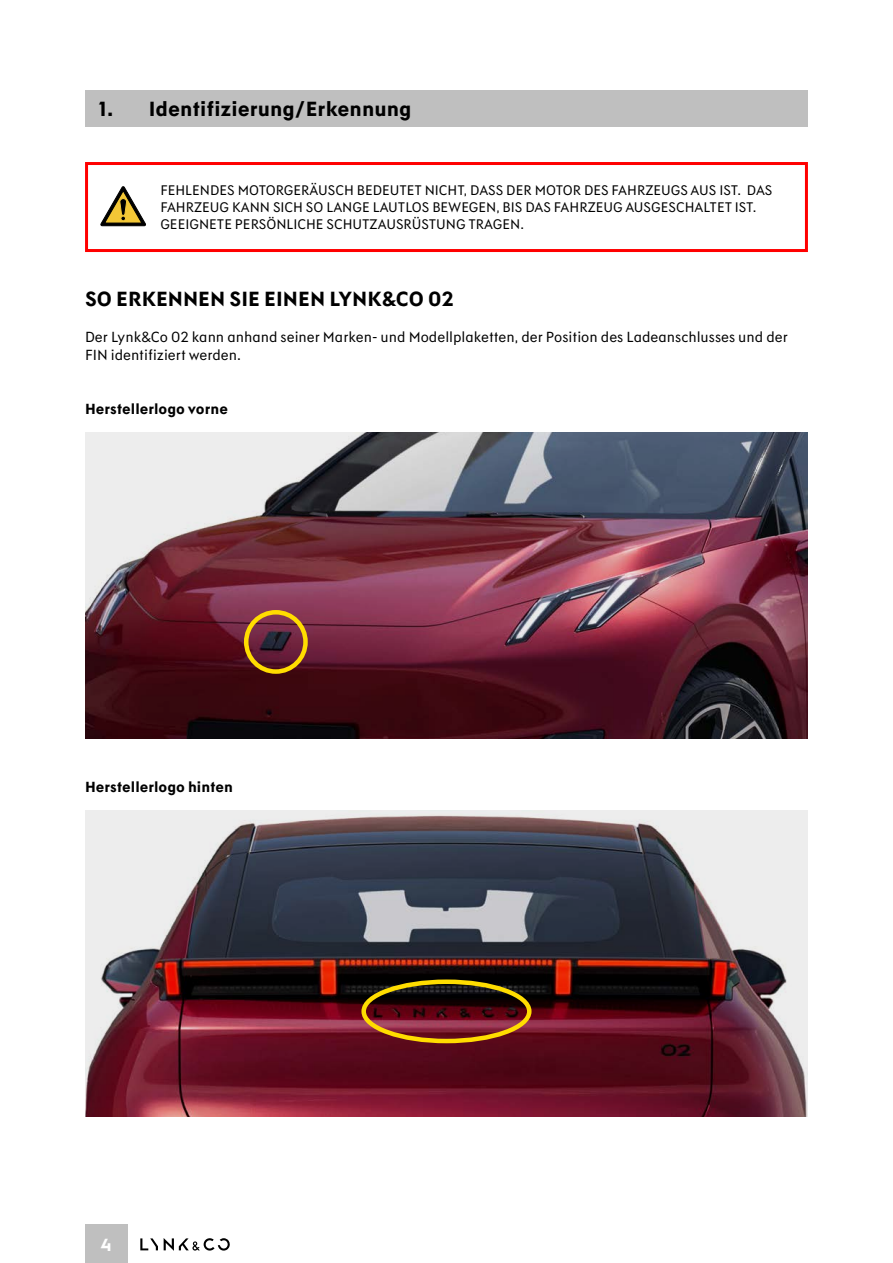
<style>
.page{position:relative;width:893px;height:1263px;background:#fff}
.page>*{position:absolute;margin:0;border:0;box-sizing:border-box;transform-origin:0 0}
.t1{font:700 21px "Lynkco Type";color:#000}
.t2{font:700 18px "Lynkco Type";color:#fff}
.t3{font:15px/18px "Lynkco Type";color:#000}
.t4{font:700 15px "Lynkco Type";color:#000}
.t5{font:14.25px/17.1px "Lynkco Type";color:#000}
</style>
<div class="page">
<svg style="left:140px;top:1238px;width:18px;height:12px"></svg>
<svg style="left:164px;top:1238px;width:66px;height:13px"></svg>
<div style="left:85px;top:162px;width:723px;height:90px;border:3px solid #f00"></div>
<svg style="left:101px;top:187px;width:45px;height:39px"></svg>
<img style="left:85px;top:810px;width:723px;height:306px">
<img style="left:85px;top:432px;width:723px;height:306px">
<div style="left:361px;top:979px;width:170px;height:64px;border:4px solid #fd0;border-radius:50%"></div>
<div style="left:244px;top:610px;width:64px;height:64px;border:4px solid #fd0;border-radius:50%"></div>
<div style="left:85px;top:90px;width:723px;height:36px;background:#bfbfbf"></div>
<div style="left:85px;top:1224px;width:43px;height:39px;background:#bfbfbf"></div>
<p class="t1" style="left:98px;top:97px;width:17px">1.</p>
<p class="t1" style="left:149px;top:97px;width:264px">Identifizierung/Erkennung</p>
<p class="t5" style="left:160px;top:182px;width:614px">FEHLENDES MOTORGERÄUSCH BEDEUTET NICHT, DASS DER MOTOR DES FAHRZEUGS AUS IST. DAS<br>FAHRZEUG KANN SICH SO LANGE LAUTLOS BEWEGEN, BIS DAS FAHRZEUG AUSGESCHALTET IST.<br>GEEIGNETE PERSÖNLICHE SCHUTZAUSRÜSTUNG TRAGEN.</p>
<p class="t1" style="left:85px;top:287px;width:370px">SO ERKENNEN SIE EINEN LYNK&amp;CO 02</p>
<p class="t3" style="left:85px;top:328px;width:704px">Der Lynk&amp;Co 02 kann anhand seiner Marken- und Modellplaketten, der Position des Ladeanschlusses und der<br>FIN identifiziert werden.</p>
<p class="t4" style="left:85px;top:400px;width:144px">Herstellerlogo vorne</p>
<p class="t4" style="left:85px;top:778px;width:149px">Herstellerlogo hinten</p>
<p class="t2" style="left:100px;top:1234px;width:13px">4</p>
</div>
